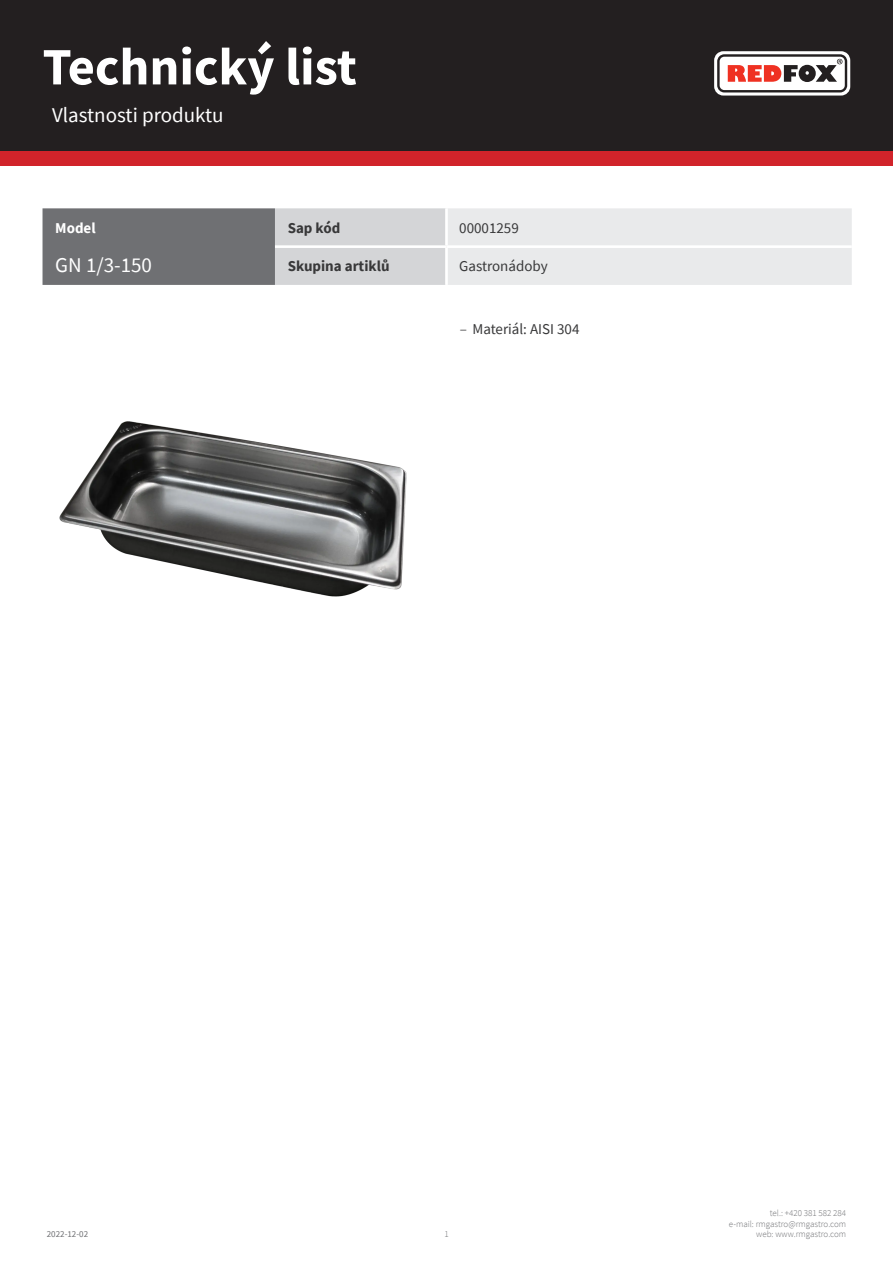
<style>
.page{position:relative;width:893px;height:1263px;background:#fff}
.page>*{position:absolute;margin:0;border:0;box-sizing:border-box;transform-origin:0 0}
.t1{font:700 52.5px "Source Sans Pro";color:#fff}
.kapitola{font:21px "Source Sans Pro";color:#fff}
.tabulka_-_headline{font:21px "Source Sans Pro";color:#fff}
.tabulka_-_text{font:15px "Source Sans Pro";color:#383839}
.tabulka_-_text-2{font:700 15px "Source Sans Pro";color:#383839}
.tabulka_-_text-3{font:700 15px "Source Sans Pro";color:#fff}
.t2{font:300 9px/10.8px "Source Sans Pro";color:#6f7073;text-align:right}
.t3{font:9px "Source Sans Pro";color:#6f7073}
.s1{font-weight:300}
</style>
<div class="page">
<div style="left:0;top:0;width:893px;height:166px;background:#d1232a"></div>
<div style="left:0;top:0;width:893px;height:151px;background:#231f20"></div>
<svg style="left:714px;top:51px;width:136px;height:45px"></svg>
<img style="left:59px;top:421px;width:348px;height:176px">
<svg style="left:43px;top:208px;width:809px;height:77px;background:#c0c1c3"></svg>
<hr style="left:445px;top:208px;width:3px;height:37px;background:#fff">
<hr style="left:275px;top:245px;width:171px;height:3px;background:#fff">
<hr style="left:446px;top:245px;width:406px;height:3px;background:#fff">
<hr style="left:445px;top:248px;width:3px;height:37px;background:#fff">
<h1 class="t1" style="left:43px;top:31px;width:316px">Technický list</h1>
<p class="kapitola" style="left:52px;top:101px;width:173px">Vlastnosti produktu</p>
<p class="tabulka_-_text-3" style="left:55px;top:218px;width:42px">Model</p>
<p class="tabulka_-_text-2" style="left:288px;top:218px;width:54px">Sap kód</p>
<p class="tabulka_-_text" style="left:459px;top:219px;width:61px">00001259</p>
<p class="tabulka_-_headline" style="left:55px;top:251px;width:98px">GN 1/3-150</p>
<p class="tabulka_-_text-2" style="left:288px;top:256px;width:103px">Skupina artiklů</p>
<p class="tabulka_-_text" style="left:459px;top:257px;width:90px">Gastronádoby</p>
<p class="tabulka_-_text" style="left:460px;top:320px;width:121px"><span class="s1">–</span> Materiál: AISI 304</p>
<p class="t3" style="left:47px;top:1229px;width:43px">2022-12-02</p>
<p class="t2" style="left:444px;top:1229px;width:6px">1</p>
<p class="t2" style="left:729px;top:1207px;width:119px">tel.: +420 381 582 284<br>e-mail: rmgastro@rmgastro.com web: www.rmgastro.com</p>
</div>
